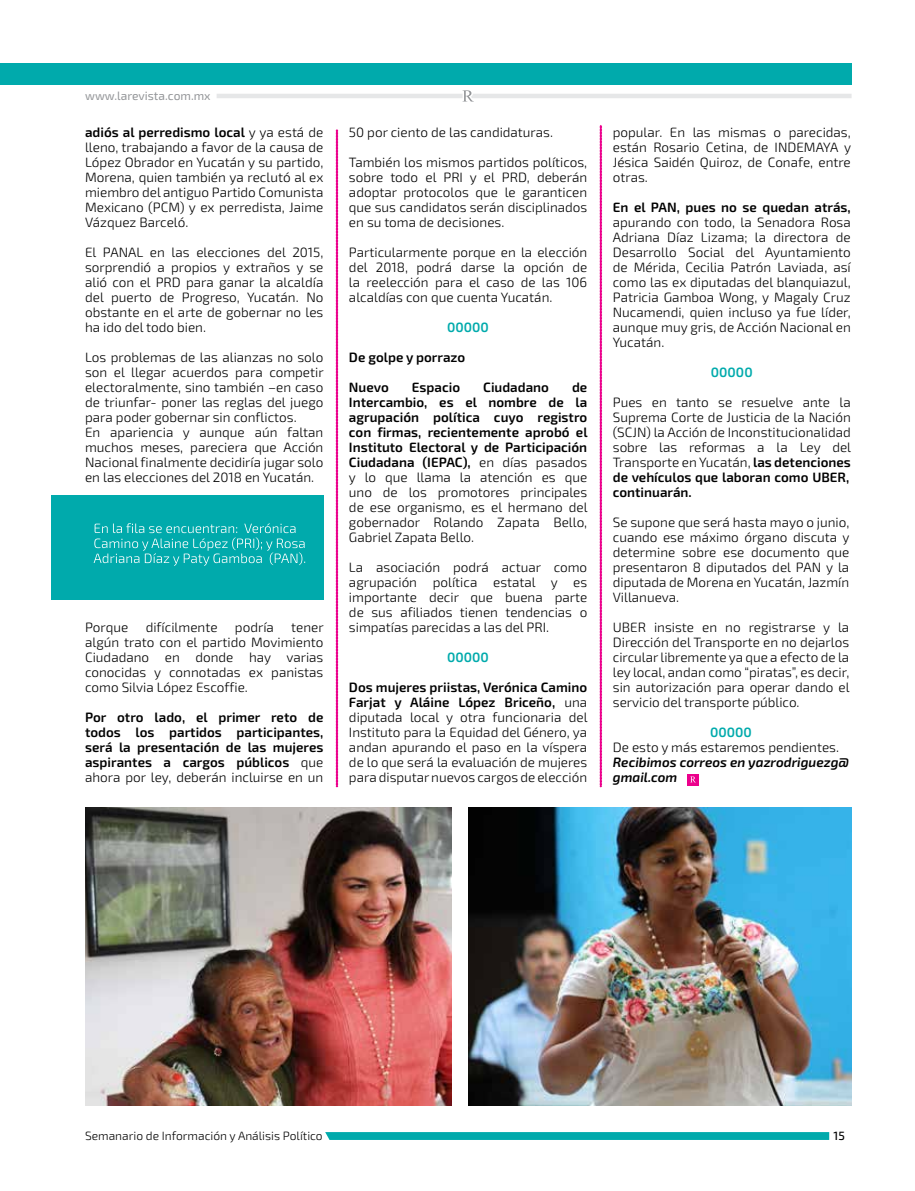
<style>
.page{position:relative;width:915px;height:1191px;background:#fff}
.page>*{position:absolute;margin:0;border:0;box-sizing:border-box;transform-origin:0 0}
.t1{font:300 13.5px/15px "Exo 2";color:#000;text-align:justify}
.t2{font:600 13.5px/15px "Exo 2";color:#000;text-align:justify}
.t3{font:italic 600 13.5px/15px "Exo 2";color:#000}
.t4{font:600 13.5px "Exo 2";color:#00aaac}
.t5{font:300 12px "Exo 2";color:#000}
.t6{font:12px "Exo 2";color:#939598}
.t7{font:500 12px "Exo 2";color:#000}
.s1{font-weight:600}
.s2{font-weight:300}
</style>
<div class="page">
<hr style="left:474px;top:94px;width:377px;height:4px;background:#e6e7e8">
<hr style="left:216px;top:94px;width:258px;height:4px;background:#e6e7e8">
<svg style="left:462px;top:90px;width:12px;height:12px"></svg>
<svg style="left:325px;top:1132px;width:503px;height:8px;background:#05abad"></svg>
<div style="left:687px;top:774px;width:11px;height:11px;background:#ec008c"></div>
<svg style="left:690px;top:776px;width:5px;height:6px"></svg>
<svg style="left:599px;top:125px;width:2px;height:662px"></svg>
<svg style="left:336px;top:130px;width:1px;height:657px"></svg>
<div style="left:0;top:64px;width:851px;height:21px;background:#00aaac"></div>
<img style="left:85px;top:808px;width:366px;height:297px">
<img style="left:468px;top:808px;width:382px;height:297px">
<div style="left:51px;top:496px;width:272px;height:104px;background:#00aaac"></div>
<svg style="left:94px;top:523px;width:211px;height:43px"></svg>
<p class="t6" style="left:85px;top:89px;width:127px">www.larevista.com.mx</p>
<p class="t1" style="left:85px;top:125px;width:240px"><span class="s1">adiós al perredismo local</span> y ya está de lleno, trabajando a favor de la causa de López Obrador en Yucatán y su partido, Morena, quien también ya reclutó al ex miembro del antiguo Partido Comunista Mexicano (PCM) y ex perredista, Jaime Vázquez Barceló.</p>
<p class="t1" style="left:85px;top:245px;width:240px">El PANAL en las elecciones del 2015, sorprendió a propios y extraños y se alió con el PRD para ganar la alcaldía del puerto de Progreso, Yucatán. No obstante en el arte de gobernar no les ha ido del todo bien.</p>
<p class="t1" style="left:85px;top:350px;width:240px;text-align:left">Los problemas de las alianzas no solo son el llegar acuerdos para competir electoralmente, sino también –en caso de triunfar- poner las reglas del juego para poder gobernar sin conflictos.<br>En apariencia y aunque aún faltan muchos meses, pareciera que Acción Nacional finalmente decidiría jugar solo en las elecciones del 2018 en Yucatán.</p>
<p class="t1" style="left:85px;top:620px;width:45px">Porque</p>
<p class="t1" style="left:146px;top:620px;width:73px">difícilmente</p>
<p class="t1" style="left:235px;top:620px;width:40px">podría</p>
<p class="t1" style="left:85px;top:620px;width:240px;text-indent:206px">tener algún trato con el partido Movimiento Ciudadano en donde hay varias conocidas y connotadas ex panistas como Silvia López Escoffie.</p>
<p class="t2" style="left:85px;top:710px;width:240px">Por otro lado, el primer reto de todos los partidos participantes, será la presentación de las mujeres aspirantes a cargos públicos <span class="s2">que ahora por ley, deberán incluirse en un</span></p>
<p class="t1" style="left:349px;top:125px;width:205px">50 por ciento de las candidaturas.</p>
<p class="t1" style="left:349px;top:155px;width:240px">También los mismos partidos políticos, sobre todo el PRI y el PRD, deberán adoptar protocolos que le garanticen que sus candidatos serán disciplinados en su toma de decisiones.</p>
<p class="t1" style="left:349px;top:245px;width:240px">Particularmente porque en la elección del 2018, podrá darse la opción de la reelección para el caso de las 106 alcaldías con que cuenta Yucatán.</p>
<p class="t4" style="left:447px;top:319px;width:43px">00000</p>
<p class="t2" style="left:349px;top:350px;width:118px">De golpe y porrazo</p>
<p class="t2" style="left:349px;top:380px;width:41px">Nuevo</p>
<p class="t2" style="left:412px;top:380px;width:50px">Espacio</p>
<p class="t2" style="left:483px;top:380px;width:67px">Ciudadano</p>
<p class="t1" style="left:349px;top:380px;width:240px;text-indent:223px"><span class="s1">de Intercambio, es el nombre de la agrupación política cuyo registro con firmas, recientemente aprobó el Instituto Electoral y de Participación Ciudadana (IEPAC),</span> en días pasados y lo que llama la atención es que uno de los promotores principales de ese organismo, es el hermano del gobernador Rolando Zapata Bello, Gabriel Zapata Bello.</p>
<p class="t1" style="left:349px;top:560px;width:240px">La asociación podrá actuar como agrupación política estatal y es importante decir que buena parte de sus afiliados tienen tendencias o simpatías parecidas a las del PRI.</p>
<p class="t4" style="left:447px;top:649px;width:43px">00000</p>
<p class="t1" style="left:349px;top:680px;width:240px"><span class="s1">Dos mujeres priistas, Verónica Camino Farjat y Aláine López Briceño,</span> una diputada local y otra funcionaria del Instituto para la Equidad del Género, ya andan apurando el paso en la víspera de lo que será la evaluación de mujeres para disputar nuevos cargos de elección</p>
<p class="t1" style="left:612px;top:125px;width:240px">popular. En las mismas o parecidas, están Rosario Cetina, de INDEMAYA y Jésica Saidén Quiroz, de Conafe, entre otras.</p>
<p class="t2" style="left:612px;top:200px;width:239px">En el PAN, pues no se quedan atrás,</p>
<p class="t1" style="left:612px;top:215px;width:239px">apurando con todo, la Senadora Rosa Adriana Díaz Lizama; la directora de Desarrollo Social del Ayuntamiento de Mérida, Cecilia Patrón Laviada, así como las ex diputadas del blanquiazul, Patricia Gamboa Wong, y Magaly Cruz Nucamendi, quien incluso ya fue líder, aunque muy gris, de Acción Nacional en Yucatán.</p>
<p class="t4" style="left:710px;top:364px;width:43px">00000</p>
<p class="t1" style="left:612px;top:395px;width:240px;text-align:left">Pues en tanto se resuelve ante la Suprema Corte de Justicia de la Nación (SCJN) la Acción de Inconstitucionalidad sobre las reformas a la Ley del Transporte en Yucatán, <span class="s1">las detenciones de vehículos que laboran como UBER, continuarán.</span></p>
<p class="t1" style="left:612px;top:515px;width:238px">Se supone que será hasta mayo o junio, cuando ese máximo órgano discuta y determine sobre ese documento que presentaron 8 diputados del PAN y la diputada de Morena en Yucatán, Jazmín Villanueva.</p>
<p class="t1" style="left:612px;top:620px;width:238px">UBER insiste en no registrarse y la Dirección del Transporte en no dejarlos circular libremente ya que a efecto de la ley local, andan como “piratas”, es decir, sin autorización para operar dando el servicio del transporte público.</p>
<p class="t4" style="left:710px;top:724px;width:43px">00000</p>
<p class="t1" style="left:612px;top:740px;width:228px">De esto y más estaremos pendientes.</p>
<p class="t3" style="left:612px;top:755px;width:238px">Recibimos correos en yazrodriguezg@ gmail.com</p>
<p class="t5" style="left:85px;top:1128px;width:239px">Semanario de Información y Análisis Político</p>
<p class="t7" style="left:833px;top:1128px;width:13px">15</p>
</div>
